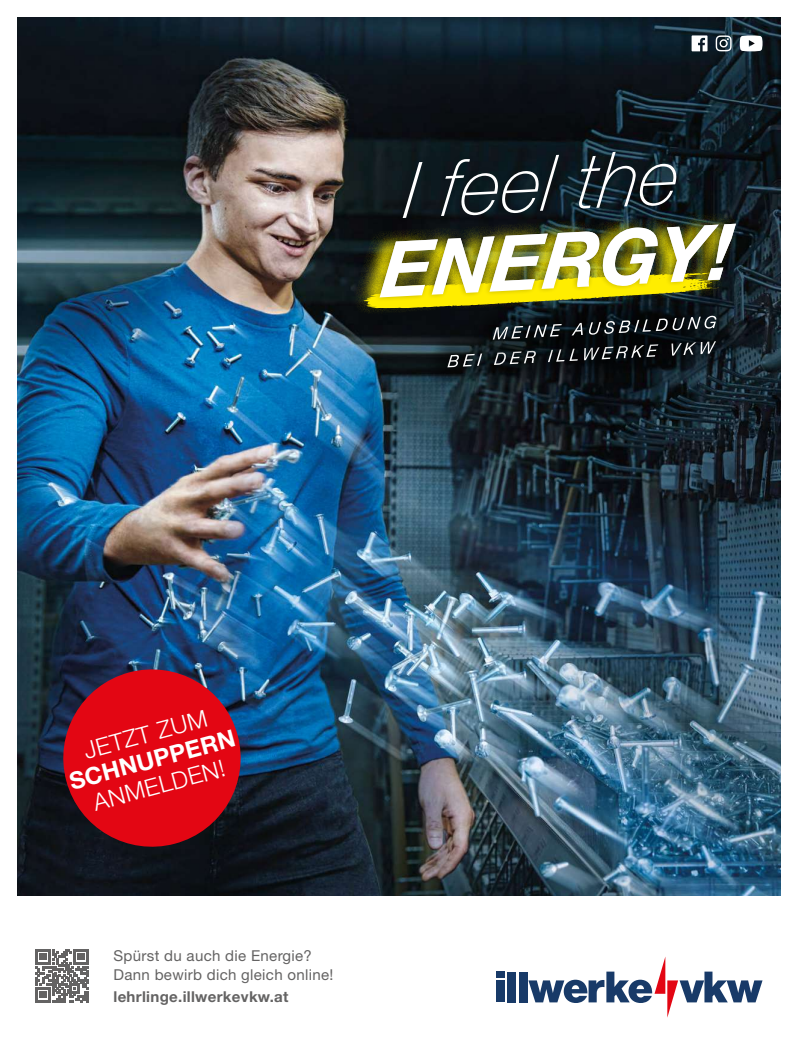
<style>
.page{position:relative;width:798px;height:1053px;background:#fff}
.page>*{position:absolute;margin:0;border:0;box-sizing:border-box;transform-origin:0 0}
.t1{font:300 23.75px "Helvetica Neue LT Std";color:#fff}
.t2{font:700 23.75px "Helvetica Neue LT Std";color:#fff}
.t3{font:15px/18.8px "Helvetica Neue LT Std";letter-spacing:.02em;color:#646363}
.t4{font:700 15px "Helvetica Neue LT Std";letter-spacing:.02em;color:#646363}
</style>
<div class="page">
<img style="left:18px;top:18px;width:762px;height:877px">
<svg style="left:739px;top:35px;width:23px;height:16px"></svg>
<svg style="left:715px;top:35px;width:16px;height:16px"></svg>
<svg style="left:691px;top:35px;width:16px;height:16px"></svg>
<svg style="left:354px;top:213px;width:8px;height:101px"></svg>
<svg style="left:362px;top:141px;width:379px;height:247px;background:#49503d"></svg>
<svg style="left:54px;top:659px;width:196px;height:197px;background:#981224"></svg>
<div style="left:496px;top:980px;width:8px;height:22px;background:#183a68"></div>
<div style="left:507px;top:971px;width:8px;height:31px;background:#183a68"></div>
<div style="left:519px;top:971px;width:8px;height:31px;background:#183a68"></div>
<svg style="left:528px;top:957px;width:234px;height:60px"></svg>
<div style="left:496px;top:971px;width:8px;height:6px;background:#183a68"></div>
<svg style="left:35px;top:949px;width:54px;height:53px"></svg>
<svg style="left:36px;top:949px;width:52px;height:53px"></svg>
<h1 class="t1" style="left:81px;top:736px;width:128px;rotate:-15deg">JETZT ZUM</h1>
<h1 class="t2" style="left:66px;top:767px;width:172px;rotate:-15deg">SCHNUPPERN</h1>
<h1 class="t1" style="left:90px;top:788px;width:137px;rotate:-15deg">ANMELDEN!</h1>
<p class="t3" style="left:113px;top:946px;width:221px">Spürst du auch die Energie?<br>Dann bewirb dich gleich online!</p>
<p class="t4" style="left:113px;top:987px;width:176px">lehrlinge.illwerkevkw.at</p>
</div>
